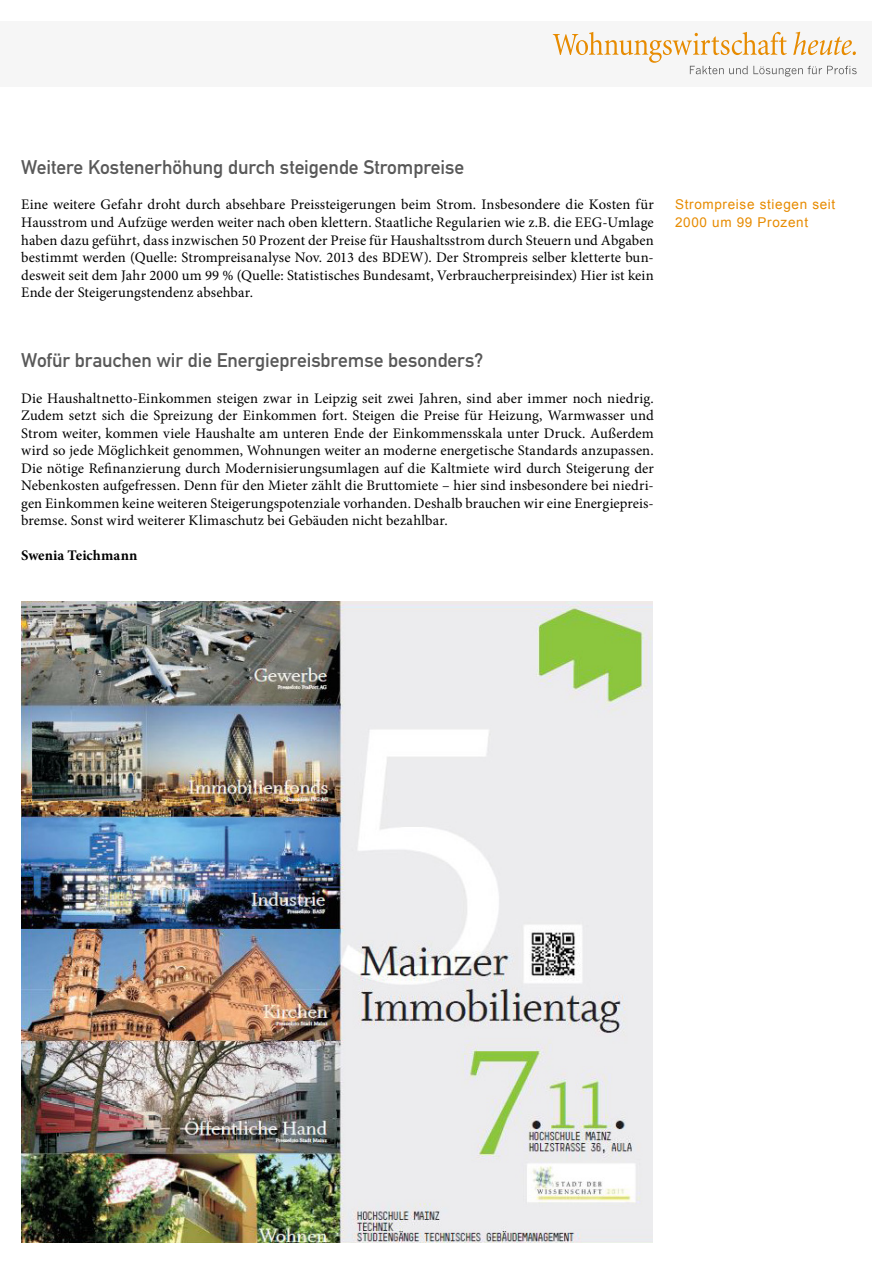
<style>
.page{position:relative;width:893px;height:1263px;background:#fff}
.page>*{position:absolute;margin:0;border:0;box-sizing:border-box;transform-origin:0 0}
.Überschrift_Grau{font:19.5px "DIN Mittelschrift";letter-spacing:-.005em;color:#595959}
.Fließtext_erste_Zeil{font:14.7px/17.5px "Minion Pro";letter-spacing:.005em;color:#000;text-align:justify}
.AUTOR{font:700 14.7px "Minion Pro";letter-spacing:.005em;color:#000}
.Info{font:13.5px/17.5px "Arial";letter-spacing:.05em;color:#e78b00}
</style>
<div class="page">
<div style="left:0;top:21px;width:872px;height:66px;background:#f6f6f6"></div>
<svg style="left:553px;top:32px;width:304px;height:45px"></svg>
<img style="left:21px;top:602px;width:631px;height:640px">
<p class="Überschrift_Grau" style="left:21px;top:156px;width:445px">Weitere Kostenerhöhung durch steigende Strompreise</p>
<p class="Fließtext_erste_Zeil" style="left:21px;top:196px;width:634px">Eine weitere Gefahr droht durch absehbare Preissteigerungen beim Strom. Insbesondere die Kosten für Hausstrom und Aufzüge werden weiter nach oben klettern. Staatliche Regularien wie z.B. die EEG-Umlage haben dazu geführt, dass inzwischen 50 Prozent der Preise für Haushaltsstrom durch Steuern und Abgaben bestimmt werden (Quelle: Strompreisanalyse Nov. 2013 des BDEW). Der Strompreis selber kletterte bun&shy;desweit seit dem Jahr 2000 um 99 % (Quelle: Statistisches Bundesamt, Verbraucherpreisindex) Hier ist kein Ende der Steigerungstendenz absehbar.</p>
<p class="Überschrift_Grau" style="left:21px;top:349px;width:464px">Wofür brauchen wir die Energiepreisbremse besonders?</p>
<p class="Fließtext_erste_Zeil" style="left:21px;top:389px;width:634px">Die Haushaltnetto-Einkommen steigen zwar in Leipzig seit zwei Jahren, sind aber immer noch niedrig.<br>Zudem setzt sich die Spreizung der Einkommen fort. Steigen die Preise für Heizung, Warmwasser und Strom weiter, kommen viele Haushalte am unteren Ende der Einkommensskala unter Druck. Außerdem wird so jede Möglichkeit genommen, Wohnungen weiter an moderne energetische Standards anzupassen.<br>Die nötige Refinanzierung durch Modernisierungsumlagen auf die Kaltmiete wird durch Steigerung der Nebenkosten aufgefressen. Denn für den Mieter zählt die Bruttomiete – hier sind insbesondere bei niedri&shy;gen Einkommen keine weiteren Steigerungspotenziale vorhanden. Deshalb brauchen wir eine Energiepreis&shy;bremse. Sonst wird weiterer Klimaschutz bei Gebäuden nicht bezahlbar.</p>
<p class="AUTOR" style="left:21px;top:545px;width:118px">Swenia Teichmann</p>
<p class="Info" style="left:675px;top:196px;width:162px">Strompreise stiegen seit<br>2000 um 99 Prozent</p>
</div>
